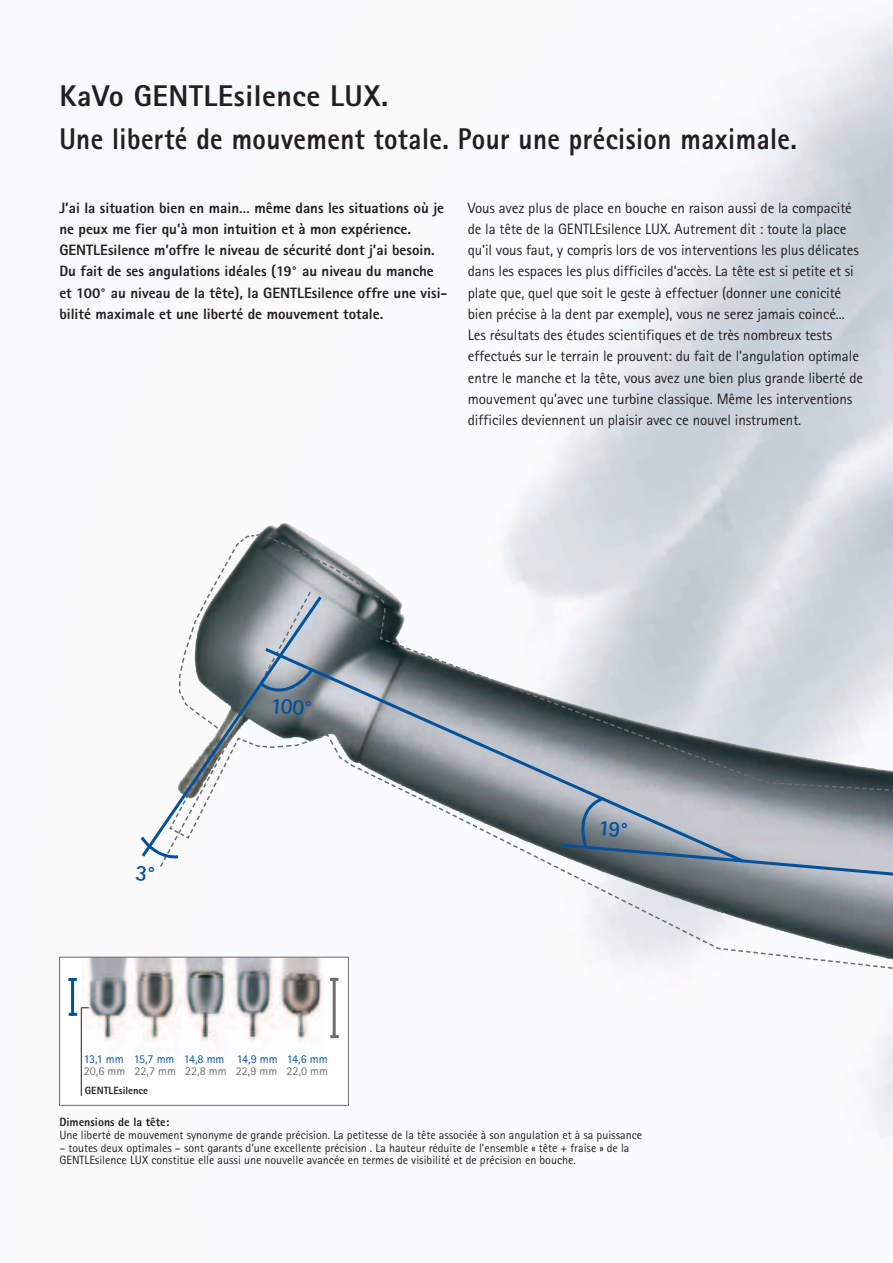
<style>
.page{position:relative;width:893px;height:1263px;background:#fff}
.page>*{position:absolute;margin:0;border:0;box-sizing:border-box;transform-origin:0 0}
.t1{font:700 30px/42.5px "Rotis Ger San Ser T Extr";letter-spacing:.015em;color:#231f20}
.t2{font:700 22.5px "Rotis Ger San Ser T";color:#01519b}
.t3{font:15px/21.3px "Rotis Ger San Ser T";letter-spacing:-.005em;color:#231f20}
.t4{font:700 15px/21.3px "Rotis Ger San Ser T Extr";color:#231f20}
.t5{font:12px/12.8px "Rotis Ger San Ser T";color:#231f20}
.t6{font:12px "Rotis Ger San Ser T";letter-spacing:-.03em;color:#01519b}
.t7{font:12px "Rotis Ger San Ser T";color:#6c6d70}
.t8{font:700 12px "Rotis Ger San Ser T Extr";color:#231f20}
.t9{font:700 10.5px "Rotis Ger San Ser T Extr";color:#231f20}
</style>
<div class="page">
<img style="left:59px;top:11px;width:833px;height:1129px">
<img style="left:194px;top:523px;width:216px;height:10px">
<div style="left:60px;top:957px;width:288px;height:148px;background:#fff"></div>
<img style="left:81px;top:959px;width:242px;height:94px">
<div style="left:59px;top:957px;width:289px;height:149px;border:1px solid #6c6d70"></div>
<svg style="left:770px;top:781px;width:122px;height:13px"></svg>
<svg style="left:719px;top:956px;width:173px;height:117px"></svg>
<svg style="left:168px;top:533px;width:602px;height:417px"></svg>
<svg style="left:386px;top:645px;width:361px;height:220px"></svg>
<svg style="left:557px;top:794px;width:335px;height:162px"></svg>
<hr style="left:81px;top:1008px;width:1px;height:88px;background:#231f20">
<hr style="left:71px;top:978px;width:3px;height:38px;background:#01519b">
<svg style="left:68px;top:978px;width:9px;height:3px"></svg>
<hr style="left:332px;top:978px;width:3px;height:60px;background:#6c6d70">
<svg style="left:330px;top:978px;width:8px;height:3px"></svg>
<svg style="left:330px;top:1035px;width:9px;height:3px"></svg>
<svg style="left:69px;top:1008px;width:20px;height:8px"></svg>
<svg style="left:136px;top:534px;width:250px;height:347px"></svg>
<svg style="left:600px;top:821px;width:27px;height:16px"></svg>
<h1 class="t1" style="left:59px;top:78px;width:739px">KaVo GENTLEsilence LUX.<br>Une liberté de mouvement totale. Pour une précision maximale.</h1>
<p class="t4" style="left:59px;top:198px;width:389px">J’ai la situation bien en main… même dans les situations où je ne peux me fier qu’à mon intuition et à mon expérience.<br>GENTLEsilence m’offre le niveau de sécurité dont j’ai besoin.<br>Du fait de ses angulations idéales (19° au niveau du manche et 100° au niveau de la tête), la GENTLEsilence offre une visi&shy;bilité maximale et une liberté de mouvement totale.</p>
<p class="t3" style="left:468px;top:198px;width:397px">Vous avez plus de place en bouche en raison aussi de la compacité de la tête de la GENTLEsilence LUX. Autrement dit : toute la place qu’il vous faut, y compris lors de vos interventions les plus délicates dans les espaces les plus difficiles d’accès. La tête est si petite et si plate que, quel que soit le geste à effectuer (donner une conicité bien précise à la dent par exemple), vous ne serez jamais coincé...<br>Les résultats des études scientifiques et de très nombreux tests effectués sur le terrain le prouvent: du fait de l’angulation optimale entre le manche et la tête, vous avez une bien plus grande liberté de mouvement qu’avec une turbine classique. Même les interventions difficiles deviennent un plaisir avec ce nouvel instrument.</p>
<h2 class="t2" style="left:271px;top:697px;width:43px;rotate:5deg">100°</h2>
<p class="t6" style="left:84px;top:1054px;width:245px">13,1 mm 15,7 mm 14,8 mm 14,9 mm 14,6 mm</p>
<p class="t7" style="left:84px;top:1067px;width:245px">20,6 mm 22,7 mm 22,8 mm 22,9 mm 22,0 mm</p>
<p class="t9" style="left:85px;top:1087px;width:65px">GENTLEsilence</p>
<p class="t8" style="left:59px;top:1117px;width:112px">Dimensions de la tête:</p>
<p class="t5" style="left:59px;top:1129px;width:584px">Une liberté de mouvement synonyme de grande précision. La petitesse de la tête associée à son angulation et à sa puissance</p>
<p class="t5" style="left:59px;top:1142px;width:571px">– toutes deux optimales – sont garants d’une excellente précision . La hauteur réduite de l’ensemble « tête + fraise » de la<br>GENTLEsilence LUX constitue elle aussi une nouvelle avancée en termes de visibilité et de précision en bouche.</p>
</div>
